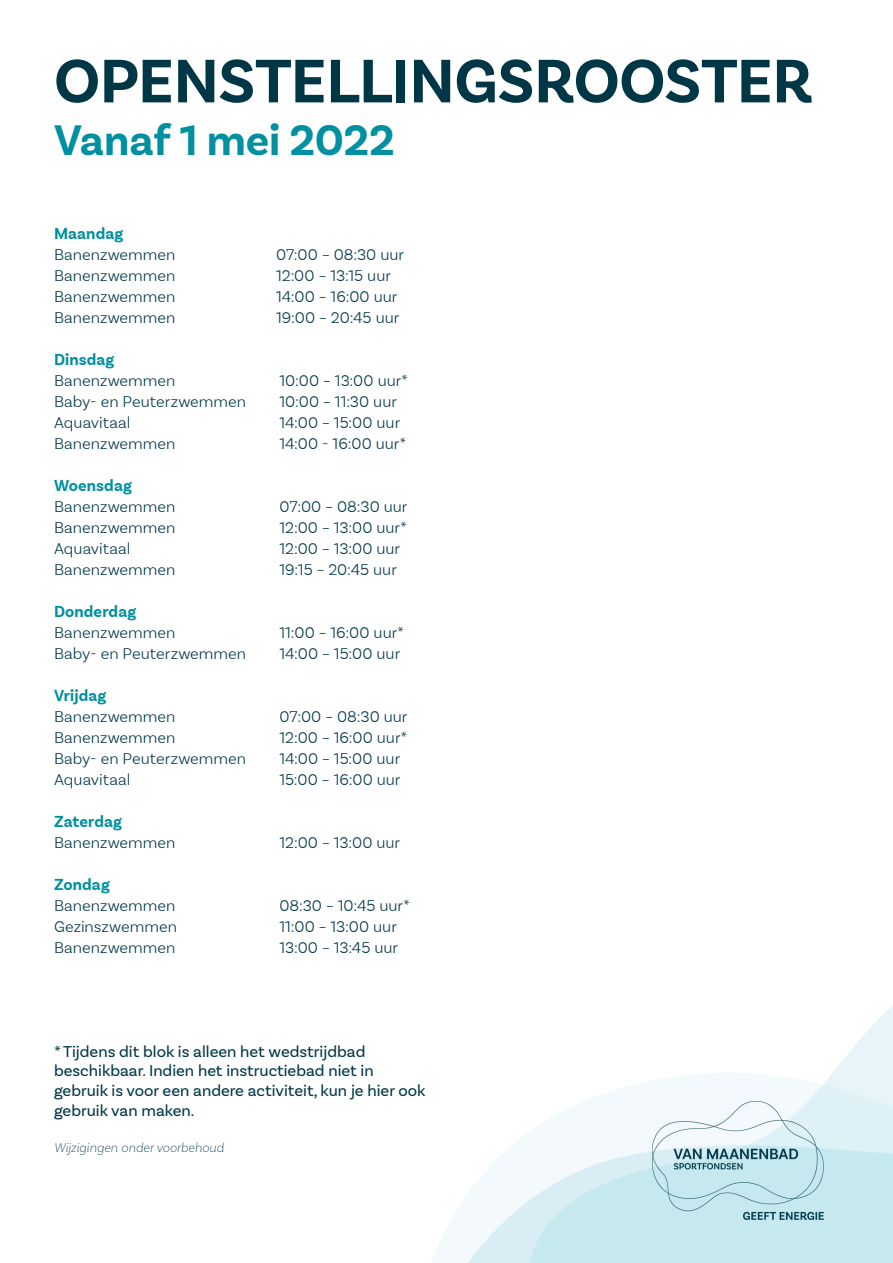
<style>
.page{position:relative;width:893px;height:1263px;background:#fff}
.page>*{position:absolute;margin:0;border:0;box-sizing:border-box;transform-origin:0 0}
.t1{font:700 64.5px "Basic Sans";letter-spacing:-.005em;color:#003747}
.t2{font:700 45px "Basic Sans";letter-spacing:-.005em;color:#0090a0}
.t3{font:300 16.5px "Basic Sans";color:#003747}
.t4{font:16.5px/19.8px "Basic Sans";color:#003747}
.t5{font:700 16.5px "Basic Sans W05";letter-spacing:.005em;color:#0090a0}
.t6{font:italic 200 13.5px "Basic Sans";color:#003747}
</style>
<div class="page">
<img style="left:432px;top:1005px;width:461px;height:258px">
<img style="left:652px;top:1101px;width:171px;height:118px">
<p class="t1" style="left:54px;top:42px;width:760px">OPENSTELLINGSROOSTER</p>
<p class="t2" style="left:54px;top:113px;width:342px">Vanaf 1 mei 2022</p>
<p class="t5" style="left:54px;top:223px;width:71px">Maandag</p>
<p class="t3" style="left:54px;top:244px;width:123px">Banenzwemmen</p>
<p class="t3" style="left:276px;top:244px;width:129px">07:00 – 08:30 uur</p>
<p class="t3" style="left:54px;top:265px;width:123px">Banenzwemmen</p>
<p class="t3" style="left:276px;top:265px;width:116px">12:00 – 13:15 uur</p>
<p class="t3" style="left:54px;top:286px;width:123px">Banenzwemmen</p>
<p class="t3" style="left:276px;top:286px;width:123px">14:00 – 16:00 uur</p>
<p class="t3" style="left:54px;top:307px;width:123px">Banenzwemmen</p>
<p class="t3" style="left:276px;top:307px;width:125px">19:00 – 20:45 uur</p>
<p class="t5" style="left:54px;top:349px;width:62px">Dinsdag</p>
<p class="t3" style="left:54px;top:370px;width:123px">Banenzwemmen</p>
<p class="t3" style="left:279px;top:370px;width:130px">10:00 – 13:00 uur*</p>
<p class="t3" style="left:54px;top:391px;width:194px">Baby- en Peuterzwemmen</p>
<p class="t3" style="left:279px;top:391px;width:119px">10:00 – 11:30 uur</p>
<p class="t3" style="left:54px;top:412px;width:78px">Aquavitaal</p>
<p class="t3" style="left:279px;top:412px;width:122px">14:00 – 15:00 uur</p>
<p class="t3" style="left:54px;top:433px;width:123px">Banenzwemmen</p>
<p class="t3" style="left:279px;top:433px;width:128px">14:00 - 16:00 uur*</p>
<p class="t5" style="left:54px;top:475px;width:79px">Woensdag</p>
<p class="t3" style="left:54px;top:496px;width:123px">Banenzwemmen</p>
<p class="t3" style="left:279px;top:496px;width:129px">07:00 – 08:30 uur</p>
<p class="t3" style="left:54px;top:517px;width:123px">Banenzwemmen</p>
<p class="t3" style="left:279px;top:517px;width:129px">12:00 – 13:00 uur*</p>
<p class="t3" style="left:54px;top:538px;width:78px">Aquavitaal</p>
<p class="t3" style="left:279px;top:538px;width:122px">12:00 – 13:00 uur</p>
<p class="t3" style="left:54px;top:559px;width:123px">Banenzwemmen</p>
<p class="t3" style="left:279px;top:559px;width:119px">19:15 – 20:45 uur</p>
<p class="t5" style="left:54px;top:601px;width:84px">Donderdag</p>
<p class="t3" style="left:54px;top:622px;width:123px">Banenzwemmen</p>
<p class="t3" style="left:279px;top:622px;width:126px">11:00 – 16:00 uur*</p>
<p class="t3" style="left:54px;top:643px;width:194px">Baby- en Peuterzwemmen</p>
<p class="t3" style="left:279px;top:643px;width:122px">14:00 – 15:00 uur</p>
<p class="t5" style="left:54px;top:685px;width:54px">Vrijdag</p>
<p class="t3" style="left:54px;top:706px;width:123px">Banenzwemmen</p>
<p class="t3" style="left:279px;top:706px;width:129px">07:00 – 08:30 uur</p>
<p class="t3" style="left:54px;top:727px;width:123px">Banenzwemmen</p>
<p class="t3" style="left:279px;top:727px;width:130px">12:00 – 16:00 uur*</p>
<p class="t3" style="left:54px;top:748px;width:194px">Baby- en Peuterzwemmen</p>
<p class="t3" style="left:279px;top:748px;width:122px">14:00 – 15:00 uur</p>
<p class="t3" style="left:54px;top:769px;width:78px">Aquavitaal</p>
<p class="t3" style="left:279px;top:769px;width:123px">15:00 – 16:00 uur</p>
<p class="t5" style="left:54px;top:811px;width:69px">Zaterdag</p>
<p class="t3" style="left:54px;top:832px;width:123px">Banenzwemmen</p>
<p class="t3" style="left:279px;top:832px;width:122px">12:00 – 13:00 uur</p>
<p class="t5" style="left:54px;top:874px;width:57px">Zondag</p>
<p class="t3" style="left:54px;top:895px;width:123px">Banenzwemmen</p>
<p class="t3" style="left:279px;top:895px;width:132px">08:30 – 10:45 uur*</p>
<p class="t3" style="left:54px;top:916px;width:125px">Gezinszwemmen</p>
<p class="t3" style="left:279px;top:916px;width:119px">11:00 – 13:00 uur</p>
<p class="t3" style="left:54px;top:937px;width:123px">Banenzwemmen</p>
<p class="t3" style="left:279px;top:937px;width:120px">13:00 – 13:45 uur</p>
<p class="t4" style="left:54px;top:1041px;width:313px">* Tijdens dit blok is alleen het wedstrijdbad</p>
<p class="t4" style="left:54px;top:1061px;width:321px">beschikbaar. Indien het instructiebad niet in</p>
<p class="t4" style="left:54px;top:1081px;width:373px">gebruik is voor een andere activiteit, kun je hier ook gebruik van maken.</p>
<p class="t6" style="left:54px;top:1139px;width:171px">Wijzigingen onder voorbehoud</p>
</div>
